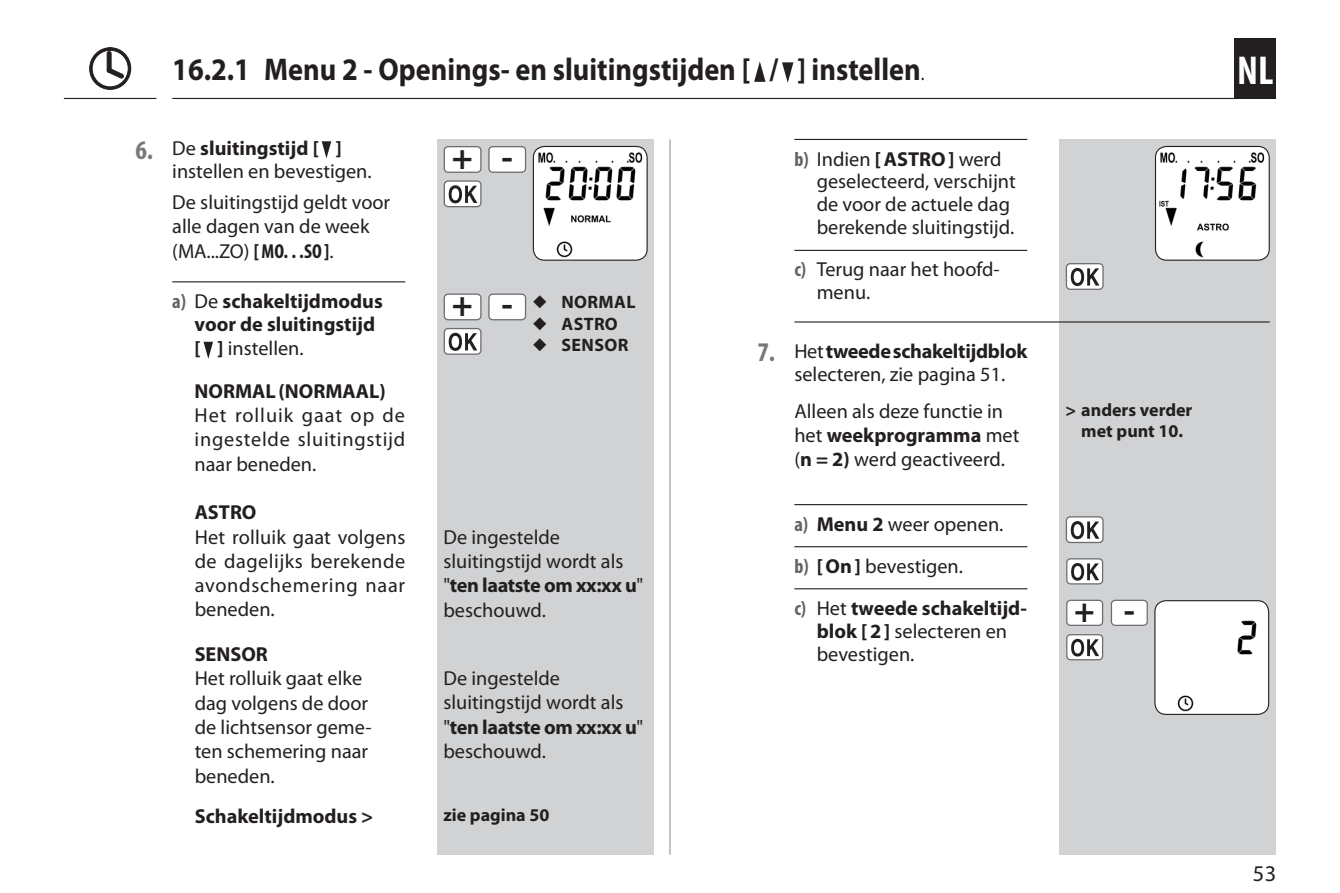
<style>
.page{position:relative;width:1340px;height:893px;background:#fff}
.page>*{position:absolute;margin:0;border:0;box-sizing:border-box;transform-origin:0 0}
.t1{font:700 condensed 40.5px "Myriad Pro";color:#fff}
.t2{font:700 35.32px "Myriad Pro";color:#231f20}
.t3{font:700 34.65px "Myriad Pro";color:#231f20}
.t4{font:700 31.5px "Myriad Pro";color:#231f20;scale:.9 1}
.t5{font:22.5px "Myriad Pro";color:#231f20}
.Fließtext_-_NL{font:20.25px/24.3px "Myriad Pro";color:#231f20}
.Fließtext_nach_Handl{font:20.25px/24.3px "Myriad Pro";color:#231f20}
.Fließtext_-_NL-2{font:700 20.25px/23.6px "Myriad Pro";color:#231f20}
.Bildtexte_-_NL{font:700 18px/20.7px "Myriad Pro";color:#231f20;text-align:center}
.Fließtext_-_NL-3{font:700 18px "Myriad Pro";letter-spacing:.02em;color:#231f20}
.s1{font-weight:400;font-size:20.25px}
.s2{font-weight:700;font-stretch:condensed;font-size:27px;color:#76787b}
.s3{font-weight:700}
.s4{font-weight:700;font-stretch:condensed}
.s5{font-stretch:condensed;color:#636366}
.s6{font-weight:400}
.s7{font-weight:700;font-stretch:condensed;color:#636366}
</style>
<div class="page">
<hr style="left:172px;top:98px;width:1104px;height:1px;background:#231f20">
<hr style="left:64px;top:98px;width:92px;height:1px;background:#231f20">
<hr style="left:669px;top:140px;width:1px;height:715px;background:#939598">
<div style="left:437px;top:140px;width:217px;height:715px;background:#d1d2d4"></div>
<div style="left:1059px;top:140px;width:217px;height:715px;background:#d1d2d4"></div>
<div style="left:1234px;top:38px;width:42px;height:61px;background:#231f20"></div>
<div style="left:444px;top:294px;width:37px;height:26px;background:#fff;border-radius:4px"></div>
<div style="left:443px;top:293px;width:38px;height:27px;border:1px solid #6c6d70;border-radius:4px"></div>
<div style="left:489px;top:294px;width:36px;height:26px;background:#fff;border-radius:4px"></div>
<div style="left:488px;top:293px;width:38px;height:27px;border:1px solid #6c6d70;border-radius:4px"></div>
<div style="left:444px;top:329px;width:37px;height:25px;background:#fff;border-radius:4px"></div>
<div style="left:443px;top:328px;width:38px;height:27px;border:1px solid #6c6d70;border-radius:4px"></div>
<svg style="left:448px;top:333px;width:29px;height:18px"></svg>
<img style="left:533px;top:146px;width:114px;height:114px">
<div style="left:533px;top:146px;width:114px;height:115px;border:1px solid #231f20;border-radius:11px"></div>
<div style="left:444px;top:147px;width:37px;height:25px;background:#fff;border-radius:4px"></div>
<div style="left:443px;top:146px;width:38px;height:27px;border:1px solid #6c6d70;border-radius:4px"></div>
<div style="left:489px;top:147px;width:36px;height:25px;background:#fff;border-radius:4px"></div>
<div style="left:488px;top:146px;width:38px;height:27px;border:1px solid #6c6d70;border-radius:4px"></div>
<div style="left:444px;top:181px;width:37px;height:26px;background:#fff;border-radius:4px"></div>
<div style="left:443px;top:180px;width:38px;height:27px;border:1px solid #6c6d70;border-radius:4px"></div>
<svg style="left:448px;top:185px;width:29px;height:18px"></svg>
<div style="left:1066px;top:264px;width:36px;height:25px;background:#fff;border-radius:4px"></div>
<div style="left:1065px;top:263px;width:38px;height:27px;border:1px solid #6c6d70;border-radius:4px"></div>
<svg style="left:1070px;top:268px;width:29px;height:18px"></svg>
<img style="left:1156px;top:146px;width:113px;height:114px">
<div style="left:1154px;top:146px;width:115px;height:115px;border:1px solid #231f20;border-radius:11px"></div>
<div style="left:1066px;top:559px;width:36px;height:25px;background:#fff;border-radius:4px"></div>
<div style="left:1066px;top:558px;width:37px;height:26px;border:1px solid #6c6d70;border-radius:4px"></div>
<svg style="left:1071px;top:563px;width:28px;height:18px"></svg>
<div style="left:1066px;top:517px;width:36px;height:25px;background:#fff;border-radius:4px"></div>
<div style="left:1065px;top:516px;width:38px;height:27px;border:1px solid #6c6d70;border-radius:4px"></div>
<svg style="left:1070px;top:521px;width:29px;height:18px"></svg>
<div style="left:1066px;top:600px;width:36px;height:25px;background:#fff;border-radius:4px"></div>
<div style="left:1066px;top:600px;width:37px;height:26px;border:1px solid #6c6d70;border-radius:4px"></div>
<div style="left:1111px;top:600px;width:36px;height:25px;background:#fff;border-radius:4px"></div>
<div style="left:1110px;top:600px;width:37px;height:26px;border:1px solid #6c6d70;border-radius:4px"></div>
<div style="left:1066px;top:635px;width:36px;height:25px;background:#fff;border-radius:4px"></div>
<div style="left:1066px;top:634px;width:37px;height:26px;border:1px solid #6c6d70;border-radius:4px"></div>
<svg style="left:1071px;top:639px;width:28px;height:18px"></svg>
<div style="left:1155px;top:601px;width:113px;height:113px;background:#fff"></div>
<div style="left:1154px;top:600px;width:115px;height:115px;border:1px solid #231f20;border-radius:11px"></div>
<hr style="left:794px;top:321px;width:475px;height:2px;background:#231f20">
<svg style="left:90px;top:48px;width:41px;height:41px"></svg>
<svg style="left:754px;top:61px;width:11px;height:21px"></svg>
<svg style="left:782px;top:62px;width:11px;height:21px"></svg>
<svg style="left:322px;top:141px;width:9px;height:17px"></svg>
<hr style="left:172px;top:281px;width:233px;height:1px;background:#231f20">
<svg style="left:203px;top:342px;width:10px;height:17px"></svg>
<hr style="left:794px;top:139px;width:233px;height:1px;background:#231f20">
<hr style="left:794px;top:250px;width:233px;height:1px;background:#231f20">
<hr style="left:794px;top:504px;width:233px;height:1px;background:#231f20">
<hr style="left:794px;top:546px;width:233px;height:1px;background:#231f20">
<hr style="left:794px;top:588px;width:233px;height:1px;background:#231f20">
<p class="t4" style="left:172px;top:52px;width:837px">16.2.1 Menu 2 - Openings- en sluitingstijden [ / ] instellen<span class="s1">.</span></p>
<p class="Fließtext_-_NL" style="left:172px;top:137px;width:201px;line-height:22.9px;text-indent:-37px"><span class="s2">6.</span> De <span class="s3">sluitingstijd [ ] </span>instellen en bevestigen.</p>
<p class="Fließtext_nach_Handl" style="left:172px;top:190px;width:219px">De sluitingstijd geldt voor alle dagen van de week (MA...ZO) <span class="s4">[MO. . .SO ]</span>.</p>
<p class="Fließtext_-_NL-2" style="left:195px;top:290px;width:190px;text-indent:-22px"><span class="s5">a)</span> <span class="s6">De</span> schakeltijdmodus voor de sluitingstijd [ ] <span class="s6">instellen.</span></p>
<p class="Fließtext_-_NL-3" style="left:533px;top:292px;width:104px">◆ NORMAL</p>
<p class="t2" style="left:452px;top:134px;width:23px">+</p>
<p class="t2" style="left:501px;top:134px;width:13px">-</p>
<p class="t2" style="left:452px;top:281px;width:23px">+</p>
<p class="t2" style="left:501px;top:281px;width:13px">-</p>
<p class="Fließtext_-_NL-3" style="left:533px;top:314px;width:87px">◆ ASTRO</p>
<p class="Fließtext_-_NL-3" style="left:533px;top:335px;width:97px">◆ SENSOR</p>
<p class="Fließtext_-_NL-2" style="left:195px;top:379px;width:193px">NORMAL(NORMAAL)</p>
<p class="Fließtext_-_NL" style="left:195px;top:403px;width:212px;text-align:justify">Het rolluik gaat op de ingestelde sluitingstijd naar beneden.</p>
<p class="Fließtext_-_NL-2" style="left:195px;top:501px;width:63px">ASTRO</p>
<p class="Fließtext_-_NL" style="left:195px;top:525px;width:212px;text-align:justify">Het rolluik gaat volgens de dagelijks berekende avondschemering naar beneden.</p>
<p class="Fließtext_-_NL" style="left:443px;top:525px;width:201px">De ingestelde sluitingstijd wordt als "<span class="s3">ten laatste om xx:xx u</span>" beschouwd.</p>
<p class="Fließtext_-_NL-2" style="left:195px;top:643px;width:75px">SENSOR</p>
<p class="Fließtext_-_NL" style="left:195px;top:667px;width:179px">Het rolluik gaat elke dag volgens de door de lichtsensor geme&shy;ten schemering naar beneden.</p>
<p class="Fließtext_-_NL" style="left:443px;top:666px;width:201px">De ingestelde sluitingstijd wordt als "<span class="s3">ten laatste om xx:xx u</span>" beschouwd.</p>
<p class="Fließtext_-_NL-2" style="left:195px;top:805px;width:180px">Schakeltijdmodus &gt;</p>
<p class="Bildtexte_-_NL" style="left:443px;top:805px;width:107px">zie pagina 50</p>
<p class="Fließtext_-_NL" style="left:816px;top:148px;width:201px;line-height:22.9px;text-indent:-22px"><span class="s7">b)</span> Indien <span class="s3">[ASTRO]</span> werd geselecteerd, verschijnt de voor de actuele dag berekende sluitingstijd.</p>
<p class="Fließtext_-_NL" style="left:816px;top:259px;width:184px;line-height:22.9px;text-indent:-22px"><span class="s7">c)</span> Terug naar het hoofd&shy;menu.</p>
<p class="Fließtext_-_NL" style="left:794px;top:340px;width:234px;line-height:22.9px;text-indent:-37px"><span class="s2">7.</span> Het <span class="s3">tweede schakeltijdblok </span>selecteren, zie pagina 51.</p>
<p class="Fließtext_nach_Handl" style="left:794px;top:399px;width:226px">Alleen als deze functie in het <span class="s3">weekprogramma</span> met (<span class="s3">n = 2)</span> werd geactiveerd.</p>
<p class="Bildtexte_-_NL" style="left:1065px;top:400px;width:128px">&gt; anders verder met punt 10.</p>
<p class="Fließtext_-_NL" style="left:794px;top:512px;width:210px"><span class="s7">a)</span> <span class="s3">Menu 2</span> weer openen.</p>
<p class="Fließtext_-_NL" style="left:794px;top:554px;width:170px"><span class="s7">b)</span> <span class="s3">[On]</span> bevestigen.</p>
<p class="Fließtext_-_NL" style="left:816px;top:597px;width:212px;line-height:22.9px;text-indent:-22px"><span class="s7">c)</span> Het <span class="s3">tweede schakeltijd&shy;blok [2]</span> selecteren en bevestigen.</p>
<p class="t3" style="left:1074px;top:588px;width:22px">+</p>
<p class="t3" style="left:1123px;top:588px;width:13px">-</p>
<h1 class="t1" style="left:1237px;top:48px;width:38px">NL</h1>
<p class="t5" style="left:1252px;top:861px;width:25px">53</p>
</div>
